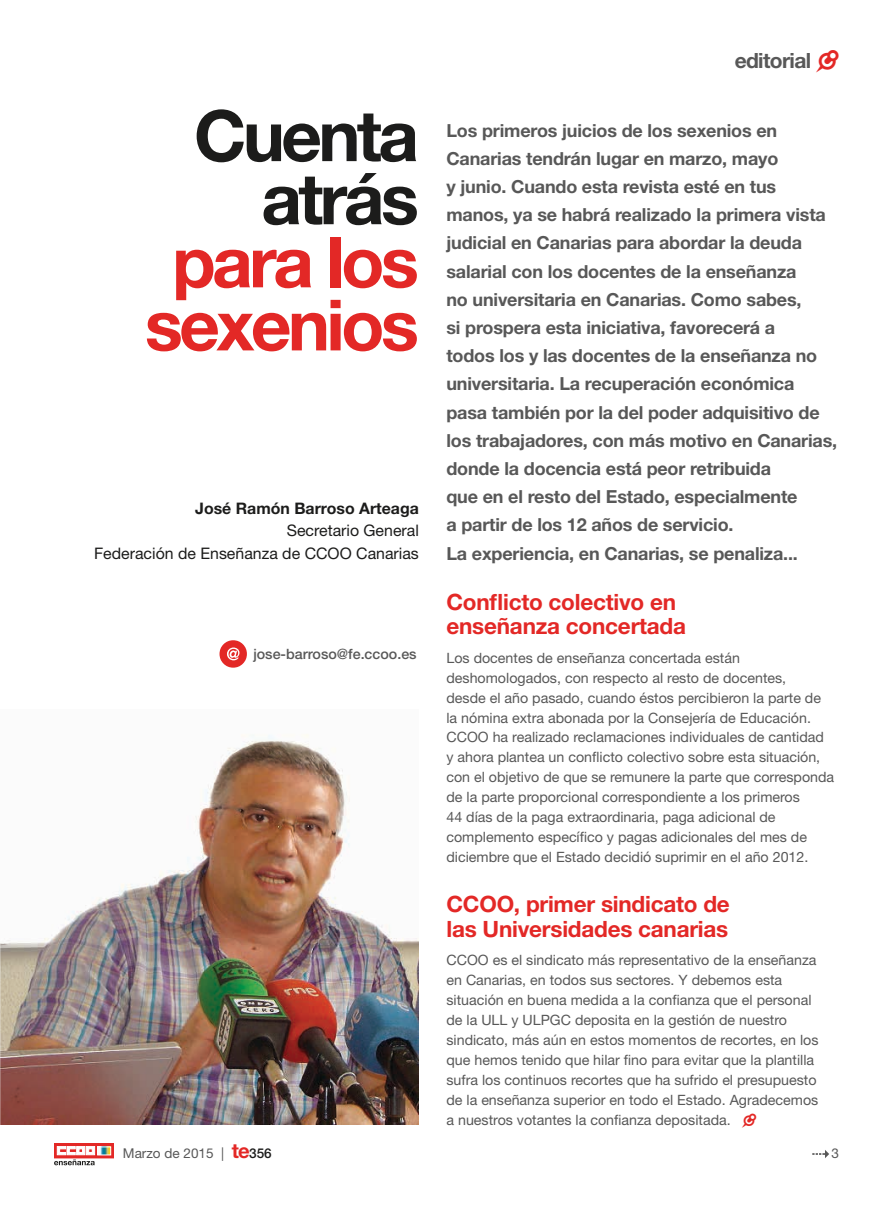
<style>
.page{position:relative;width:893px;height:1212px;background:#fff}
.page>*{position:absolute;margin:0;border:0;box-sizing:border-box;transform-origin:0 0}
.t1{font:700 70.8px/63.2px "Helvetica Neue LT Std";letter-spacing:-.05em;color:#e32826;text-align:center}
.t2{font:700 70.8px/63.2px "Helvetica Neue LT Std";letter-spacing:-.05em;color:#1c1c1b;text-align:right}
.t3{font:700 22.5px/24.5px "Helvetica Neue LT Std";letter-spacing:-.01em;color:#e32826}
.t4{font:700 21px "Helvetica Neue LT Std";letter-spacing:-.03em;color:#585858}
.t5{font:700 18px/28.2px "Helvetica Neue LT Std";letter-spacing:-.01em;color:#585858}
.t6{font:15.9px/22.6px "Helvetica Neue LT Std";color:#1c1c1b;text-align:right}
.t7{font:700 15.9px "Helvetica Neue LT Std";color:#1c1c1b}
.t8{font:14.25px/20px "Helvetica Neue LT Std";color:#585858}
.t9{font:500 14.25px "Helvetica Neue LT Std";color:#585858}
.t10{font:13.5px "Helvetica Neue LT Std";color:#585858}
.s1{font-family:"Iconic Fill";font-weight:400;font-size:22.5px;color:#e32826}
.s2{font-family:"Iconic Fill";color:#e32826}
.s3{font-weight:700;font-size:20.25px;color:#e32826}
.s4{font-weight:500;color:#1c1c1b}
</style>
<div class="page">
<svg style="left:56px;top:1145px;width:56px;height:11px"></svg>
<div style="left:54px;top:1143px;width:60px;height:15px;border:1px solid #e32826"></div>
<svg style="left:54px;top:1146px;width:57px;height:19px"></svg>
<div style="left:98px;top:1147px;width:13px;height:8px;border:1px solid #fff"></div>
<svg style="left:812px;top:1150px;width:17px;height:8px"></svg>
<img style="left:0;top:734px;width:419px;height:390px">
<svg style="left:219px;top:640px;width:28px;height:28px"></svg>
<h1 class="t2" style="left:194px;top:103px;width:226px">Cuenta atrás</h1>
<h1 class="t1" style="left:145px;top:229px;width:276px">para los sexenios</h1>
<p class="t7" style="left:195px;top:498px;width:225px">José Ramón Barroso Arteaga</p>
<p class="t6" style="left:94px;top:519px;width:326px">Secretario General<br>Federación de Enseñanza de CCOO Canarias</p>
<p class="t9" style="left:253px;top:645px;width:165px">jose-barroso@fe.ccoo.es</p>
<h3 class="t4" style="left:735px;top:47px;width:106px">editorial <span class="s1">Å</span></h3>
<p class="t5" style="left:446px;top:116px;width:392px">Los primeros juicios de los sexenios en Canarias tendrán lugar en marzo, mayo<br>y junio. Cuando esta revista esté en tus manos, ya se habrá realizado la primera vista judicial en Canarias para abordar la deuda salarial con los docentes de la enseñanza<br>no universitaria en Canarias. Como sabes,<br>si prospera esta iniciativa, favorecerá a<br>todos los y las docentes de la enseñanza no universitaria. La recuperación económica pasa también por la del poder adquisitivo de los trabajadores, con más motivo en Canarias, donde la docencia está peor retribuida<br>que en el resto del Estado, especialmente<br>a partir de los 12 años de servicio.<br>La experiencia, en Canarias, se penaliza...</p>
<h2 class="t3" style="left:446px;top:589px;width:241px">Conflicto colectivo en enseñanza concertada</h2>
<p class="t8" style="left:446px;top:647px;width:389px">Los docentes de enseñanza concertada están deshomologados, con respecto al resto de docentes,<br>desde el año pasado, cuando éstos percibieron la parte de la nómina extra abonada por la Consejería de Educación.<br>CCOO ha realizado reclamaciones individuales de cantidad y ahora plantea un conflicto colectivo sobre esta situación, con el objetivo de que se remunere la parte que corresponda de la parte proporcional correspondiente a los primeros<br>44 días de la paga extraordinaria, paga adicional de complemento específico y pagas adicionales del mes de diciembre que el Estado decidió suprimir en el año 2012.</p>
<h2 class="t3" style="left:446px;top:891px;width:285px">CCOO, primer sindicato de las Universidades canarias</h2>
<p class="t8" style="left:446px;top:950px;width:373px">CCOO es el sindicato más representativo de la enseñanza en Canarias, en todos sus sectores. Y debemos esta situación en buena medida a la confianza que el personal de la ULL y ULPGC deposita en la gestión de nuestro sindicato, más aún en estos momentos de recortes, en los que hemos tenido que hilar fino para evitar que la plantilla sufra los continuos recortes que ha sufrido el presupuesto de la enseñanza superior en todo el Estado. Agradecemos a nuestros votantes la confianza depositada. <span class="s2">Å</span></p>
<p class="t10" style="left:123px;top:1145px;width:150px">Marzo de 2015 | <span class="s3">te</span><span class="s4">356</span></p>
<p class="t10" style="left:831px;top:1145px;width:9px">3</p>
</div>
